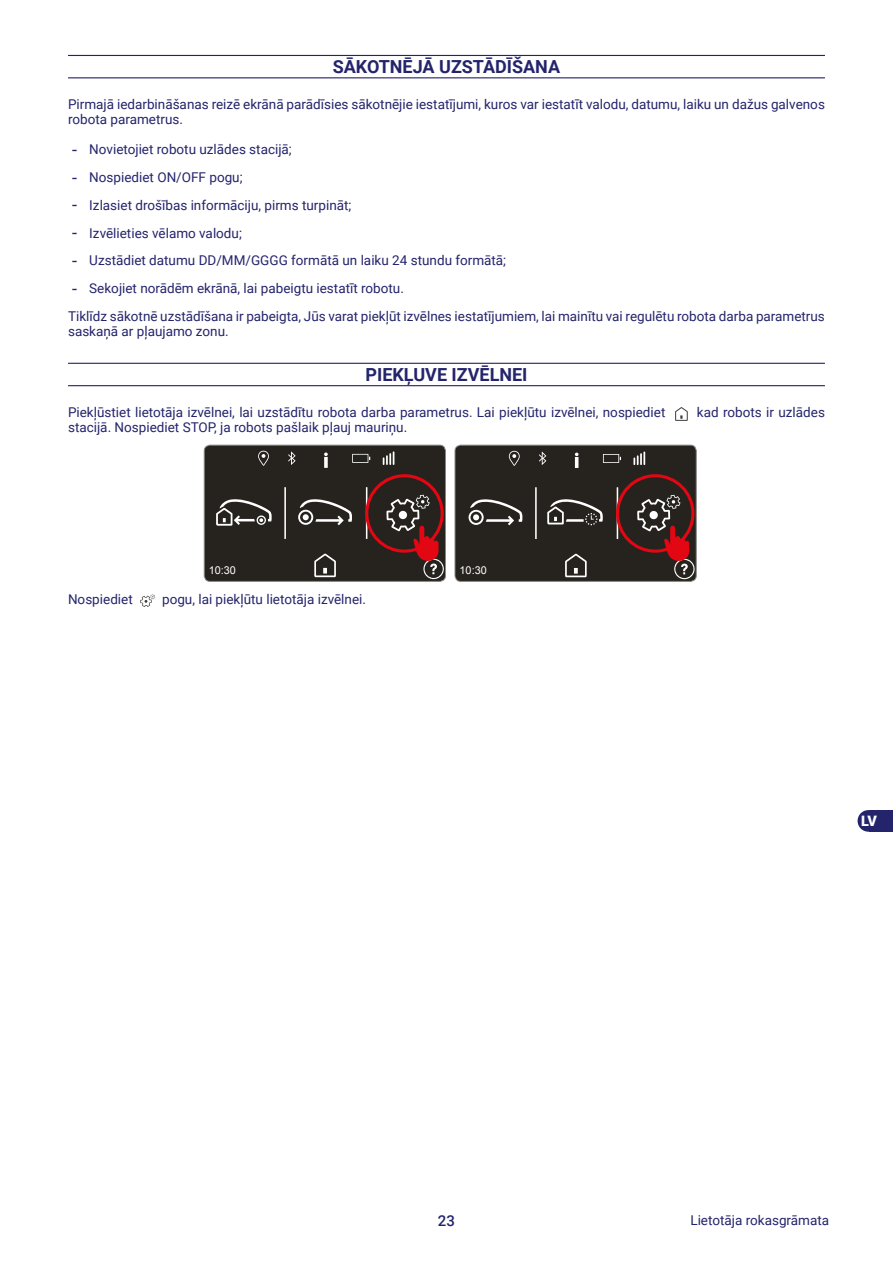
<style>
.page{position:relative;width:893px;height:1263px;background:#fff}
.page>*{position:absolute;margin:0;border:0;box-sizing:border-box;transform-origin:0 0}
.t1{font:700 18px "Roboto";color:#24246c}
.t2{font:500 15px "Roboto";color:#24246c}
.t3{font:900 14.4px "Roboto";color:#fff}
.t4{font:13.5px/15px "Roboto";color:#24246c}
.t5{font:10.8px "Arial";color:#fff}
.s1{font-size:18px}
</style>
<div class="page">
<div style="left:868px;top:810px;width:25px;height:22px;background:#24246c"></div>
<div style="left:858px;top:810px;width:21px;height:22px;background:#24246c;border-radius:50%"></div>
<hr style="left:68px;top:55px;width:757px;height:1px;background:#24246c">
<hr style="left:68px;top:77px;width:757px;height:1px;background:#24246c">
<hr style="left:68px;top:363px;width:757px;height:1px;background:#24246c">
<hr style="left:68px;top:385px;width:757px;height:1px;background:#24246c">
<svg style="left:675px;top:407px;width:13px;height:14px"></svg>
<svg style="left:204px;top:445px;width:241px;height:136px;background:#382c28"></svg>
<div style="left:204px;top:445px;width:242px;height:137px;border:1px solid #878787;border-radius:6px"></div>
<svg style="left:455px;top:445px;width:241px;height:136px;background:#382c28"></svg>
<div style="left:455px;top:445px;width:241px;height:137px;border:1px solid #878787;border-radius:6px"></div>
<svg style="left:140px;top:594px;width:15px;height:13px"></svg>
<h1 class="t1" style="left:333px;top:54px;width:229px">SĀKOTNĒJĀ UZSTĀDĪŠANA</h1>
<p class="t4" style="left:68px;top:96px;width:758px">Pirmajā iedarbināšanas reizē ekrānā parādīsies sākotnējie iestatījumi, kuros var iestatīt valodu, datumu, laiku un dažus galvenos robota parametrus.</p>
<p class="t4" style="left:72px;top:141px;width:221px"><span class="s1">-</span> Novietojiet robotu uzlādes stacijā;</p>
<p class="t4" style="left:72px;top:169px;width:172px"><span class="s1">-</span> Nospiediet ON/OFF pogu;</p>
<p class="t4" style="left:72px;top:197px;width:281px"><span class="s1">-</span> Izlasiet drošības informāciju, pirms turpināt;</p>
<p class="t4" style="left:72px;top:225px;width:171px"><span class="s1">-</span> Izvēlieties vēlamo valodu;</p>
<p class="t4" style="left:72px;top:253px;width:435px"><span class="s1">-</span> Uzstādiet datumu DD/MM/GGGG formātā un laiku 24 stundu formātā;</p>
<p class="t4" style="left:68px;top:274px;width:758px;line-height:27.8px;text-indent:4px"><span class="s1">-</span> Sekojiet norādēm ekrānā, lai pabeigtu iestatīt robotu.<br>Tiklīdz sākotnē uzstādīšana ir pabeigta, Jūs varat piekļūt izvēlnes iestatījumiem, lai mainītu vai regulētu robota darba parametrus</p>
<p class="t4" style="left:68px;top:323px;width:162px">saskaņā ar pļaujamo zonu.</p>
<h1 class="t1" style="left:365px;top:362px;width:164px">PIEKĻUVE IZVĒLNEI</h1>
<p class="t4" style="left:68px;top:404px;width:599px">Piekļūstiet lietotāja izvēlnei, lai uzstādītu robota darba parametrus. Lai piekļūtu izvēlnei, nospiediet</p>
<p class="t4" style="left:697px;top:404px;width:130px">kad robots ir uzlādes</p>
<p class="t4" style="left:68px;top:419px;width:341px">stacijā. Nospiediet STOP, ja robots pašlaik pļauj mauriņu.</p>
<p class="t5" style="left:209px;top:563px;width:29px">10:30</p>
<p class="t5" style="left:460px;top:563px;width:29px">10:30</p>
<p class="t4" style="left:68px;top:591px;width:66px">Nospiediet</p>
<p class="t4" style="left:162px;top:591px;width:205px">pogu, lai piekļūtu lietotāja izvēlnei.</p>
<p class="t3" style="left:861px;top:811px;width:17px">LV</p>
<p class="t2" style="left:438px;top:1210px;width:19px">23</p>
<p class="t4" style="left:690px;top:1212px;width:140px">Lietotāja rokasgrāmata</p>
</div>
